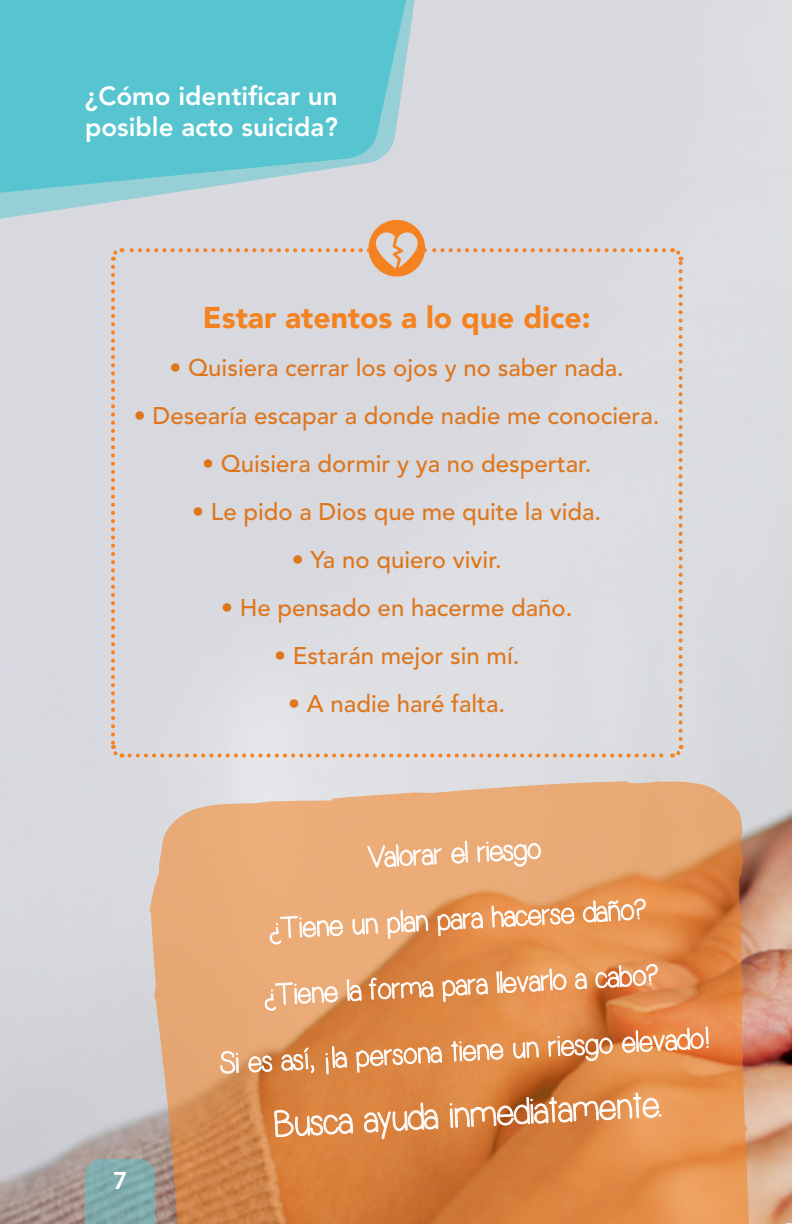
<style>
.page{position:relative;width:792px;height:1224px;background:#fff}
.page>*{position:absolute;margin:0;border:0;box-sizing:border-box;transform-origin:0 0}
.t1{font:37.4px "Simplicity";color:#fff}
.t2{font:30px "Simplicity";color:#fff}
.t3{font:900 30px "Avenir";color:#f58220}
.t4{font:800 26px/31.2px "Avenir LT Std";color:#fff}
.t5{font:500 24px "Avenir LT Std";color:#de761c}
.t6{font:800 24px "Avenir LT Std";color:#fff}
</style>
<div class="page">
<img style="left:0;top:0;width:792px;height:1224px">
<svg style="left:149px;top:781px;width:605px;height:443px;background:#dd9e6d"></svg>
<svg style="left:220px;top:1051px;width:19px;height:23px"></svg>
<svg style="left:248px;top:840px;width:461px;height:345px;background:#e1965c"></svg>
<svg style="left:0;top:0;width:419px;height:222px;background:#ced7dd"></svg>
<svg style="left:0;top:0;width:412px;height:195px;background:#65c7d1"></svg>
<svg style="left:108px;top:247px;width:253px;height:14px;background:#dbcfc8"></svg>
<svg style="left:110px;top:267px;width:13px;height:493px;background:#dbcec7"></svg>
<svg style="left:129px;top:745px;width:556px;height:14px;background:#e0d4cd"></svg>
<svg style="left:670px;top:246px;width:14px;height:493px;background:#ded2cb"></svg>
<svg style="left:368px;top:220px;width:296px;height:57px;background:#dbcfc9"></svg>
<svg style="left:85px;top:1159px;width:70px;height:65px;background:#80aaab"></svg>
<p class="t4" style="left:85px;top:80px;width:254px">¿Cómo identificar un posible acto suicida?</p>
<p class="t3" style="left:203px;top:292px;width:389px">Estar atentos a lo que dice:</p>
<p class="t5" style="left:170px;top:354px;width:456px">• Quisiera cerrar los ojos y no saber nada.</p>
<p class="t5" style="left:134px;top:402px;width:527px">• Desearía escapar a donde nadie me conociera.</p>
<p class="t5" style="left:202px;top:450px;width:391px">• Quisiera dormir y ya no despertar.</p>
<p class="t5" style="left:192px;top:498px;width:411px">• Le pido a Dios que me quite la vida.</p>
<p class="t5" style="left:292px;top:546px;width:211px">• Ya no quiero vivir.</p>
<p class="t5" style="left:221px;top:594px;width:353px">• He pensado en hacerme daño.</p>
<p class="t5" style="left:274px;top:642px;width:247px">• Estarán mejor sin mí.</p>
<p class="t5" style="left:288px;top:690px;width:218px">• A nadie haré falta.</p>
<p class="t6" style="left:113px;top:1167px;width:16px">7</p>
<p class="t2" style="left:366px;top:842px;width:175px;rotate:-3deg">Valorar el riesgo</p>
<p class="t2" style="left:268px;top:913px;width:380px;rotate:-3deg">¿Tiene un plan para hacerse daño?</p>
<p class="t2" style="left:262px;top:980px;width:397px;rotate:-3deg">¿Tiene la forma para llevarlo a cabo?</p>
<p class="t2" style="left:219px;top:1048px;width:491px;rotate:-3deg">Si es así, ¡ la persona tiene un riesgo elevado!</p>
<h1 class="t1" style="left:273px;top:1105px;width:389px;rotate:-3deg">Busca ayuda inmediatamente.</h1>
</div>
